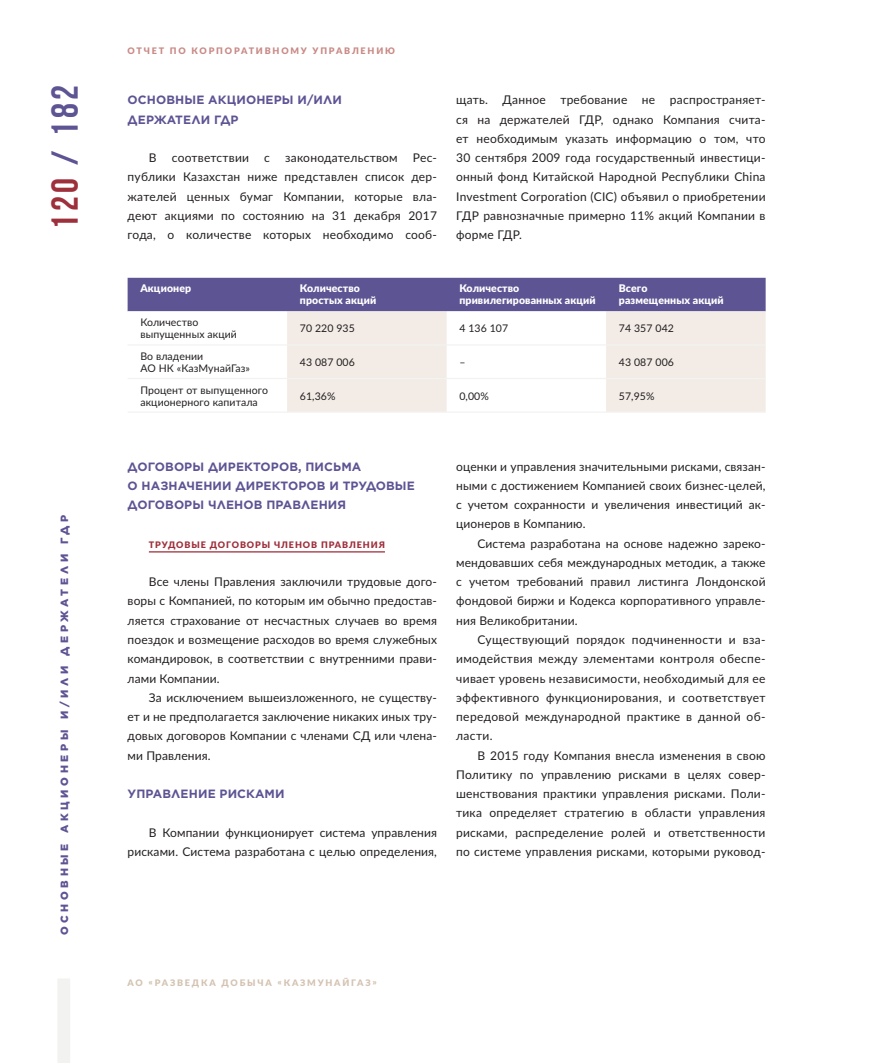
<style>
.page{position:relative;width:872px;height:1063px;background:#fff}
.page>*{position:absolute;margin:0;border:0;box-sizing:border-box;transform-origin:0 0}
.t1{font:700 37.5px "Bebas Neue";letter-spacing:.1em;color:#5d5494}
.Наборный{font:12px/19.4px "Lato";letter-spacing:.01em;color:#231f20;text-align:justify}
.Заголовок_2ур{font:700 12px/19.4px "Gotham";letter-spacing:.01em;color:#5d5494}
.Наборный_табл{font:10.5px/12px "Lato";letter-spacing:.01em;color:#231f20}
.Наборный_табл-2{font:900 10.5px "Lato";letter-spacing:.01em;color:#fff}
.t2{font:900 10.5px "Gotham";letter-spacing:.35em;color:#5d5494}
.Заголовок_3ур{font:900 9px "Lato";letter-spacing:.1em;color:#9e303c}
.t3{font:900 9px "Lato";color:#c98a86}
.t4{font:900 9px "Lato";letter-spacing:.2em;color:#d4c3b2}
.s1{color:#9e303c}
</style>
<div class="page">
<hr style="left:149px;top:551px;width:236px;height:2px;background:#9e303c">
<div style="left:128px;top:278px;width:637px;height:33px;background:#5d5494"></div>
<svg style="left:287px;top:311px;width:478px;height:100px;fill:#f3ece6"></svg>
<hr style="left:128px;top:378px;width:159px;height:1px;background:#f2f3f1">
<hr style="left:287px;top:378px;width:159px;height:1px;background:#f2f3f1">
<hr style="left:446px;top:378px;width:160px;height:1px;background:#f2f3f1">
<hr style="left:606px;top:378px;width:159px;height:1px;background:#f2f3f1">
<hr style="left:128px;top:344px;width:159px;height:2px;background:#f2f3f1">
<hr style="left:287px;top:344px;width:159px;height:2px;background:#f2f3f1">
<hr style="left:446px;top:344px;width:160px;height:2px;background:#f2f3f1">
<hr style="left:606px;top:344px;width:159px;height:2px;background:#f2f3f1">
<hr style="left:128px;top:411px;width:159px;height:2px;background:#f2f3f1">
<hr style="left:287px;top:411px;width:159px;height:2px;background:#f2f3f1">
<hr style="left:446px;top:411px;width:160px;height:2px;background:#f2f3f1">
<hr style="left:606px;top:411px;width:159px;height:2px;background:#f2f3f1">
<div style="left:57px;top:978px;width:13px;height:85px;background:#f2f3f1"></div>
<h1 class="t1" style="left:44px;top:230px;width:147px;rotate:-90deg"><span class="s1">120</span> / 182</h1>
<p class="t2" style="left:57px;top:935px;width:422px;rotate:-90deg">ОСНОВНЫЕ АКЦИОНЕРЫ И/ИЛИ ДЕРЖАТЕЛИ ГДР</p>
<p class="t3" style="left:128px;top:44px;width:51px">Отче т по</p>
<p class="t3" style="left:192px;top:44px;width:9px">корпора</p>
<p class="t3" style="left:249px;top:44px;width:26px">тивному</p>
<p class="t3" style="left:312px;top:44px;width:9px">управлен</p>
<p class="t3" style="left:376px;top:44px;width:18px">ию</p>
<p class="Заголовок_2ур" style="left:128px;top:90px;width:216px">ОСНОВНЫЕ АКЦИОНЕРЫ И/ИЛИ</p>
<p class="Заголовок_2ур" style="left:128px;top:110px;width:112px">ДЕРЖАТЕЛИ ГДР</p>
<p class="Наборный" style="left:149px;top:148px;width:9px">В</p>
<p class="Наборный" style="left:172px;top:148px;width:79px">соответствии</p>
<p class="Наборный" style="left:264px;top:148px;width:7px">с</p>
<p class="Наборный" style="left:285px;top:148px;width:114px">законодательством</p>
<p class="Наборный" style="left:128px;top:148px;width:311px;text-indent:285px">Рес&shy;публики Казахстан ниже представлен список дер&shy;жателей ценных бумаг Компании, которые вла&shy;деют акциями по состоянию на 31 декабря 2017 года, о количестве которых необходимо сооб-</p>
<p class="Наборный_табл-2" style="left:140px;top:281px;width:52px">Акционер</p>
<p class="Наборный_табл-2" style="left:300px;top:281px;width:61px">Количество</p>
<p class="Наборный_табл-2" style="left:300px;top:293px;width:78px">простых акций</p>
<p class="Наборный" style="left:456px;top:90px;width:311px">щать. Данное требование не распространяет&shy;ся на держателей ГДР, однако Компания счита&shy;ет необходимым указать информацию о том, что 30 сентября 2009 года государственный инвестици&shy;онный фонд Китайской Народной Республики China Investment Corporation (CIC) объявил о приобретении ГДР равнозначные примерно 11% акций Компании в форме ГДР.</p>
<p class="Наборный_табл-2" style="left:459px;top:281px;width:61px">Количество</p>
<p class="Наборный_табл-2" style="left:459px;top:293px;width:138px">привилегированных акций</p>
<p class="Наборный_табл-2" style="left:619px;top:281px;width:30px">Всего</p>
<p class="Наборный_табл-2" style="left:619px;top:293px;width:106px">размещенных акций</p>
<p class="Наборный_табл" style="left:140px;top:316px;width:59px">Количество</p>
<p class="Наборный_табл" style="left:140px;top:328px;width:98px">выпущенных акций</p>
<p class="Наборный_табл" style="left:140px;top:350px;width:64px">Во владении</p>
<p class="Наборный_табл" style="left:140px;top:362px;width:111px">АО НК «КазМунайГаз»</p>
<p class="Наборный_табл" style="left:300px;top:322px;width:57px">70 220 935</p>
<p class="Наборный_табл" style="left:459px;top:322px;width:50px">4 136 107</p>
<p class="Наборный_табл" style="left:619px;top:322px;width:57px">74 357 042</p>
<p class="Наборный_табл" style="left:300px;top:356px;width:57px">43 087 006</p>
<p class="Наборный_табл" style="left:459px;top:356px;width:8px">–</p>
<p class="Наборный_табл" style="left:619px;top:356px;width:57px">43 087 006</p>
<p class="Наборный_табл" style="left:140px;top:383px;width:129px">Процент от выпущенного акционерного капитала</p>
<p class="Наборный_табл" style="left:300px;top:389px;width:37px">61,36%</p>
<p class="Наборный_табл" style="left:459px;top:389px;width:31px">0,00%</p>
<p class="Наборный_табл" style="left:619px;top:389px;width:37px">57,95%</p>
<p class="Заголовок_2ур" style="left:128px;top:457px;width:235px">ДОГОВОРЫ ДИРЕКТОРОВ, ПИСЬМА</p>
<p class="Заголовок_2ур" style="left:128px;top:476px;width:289px">О НАЗНАЧЕНИИ ДИРЕКТОРОВ И ТРУДОВЫЕ<br>ДОГОВОРЫ ЧЛЕНОВ ПРАВЛЕНИЯ</p>
<p class="Заголовок_3ур" style="left:149px;top:538px;width:237px">ТРУДОВЫЕ ДОГОВОРЫ ЧЛЕНОВ ПРАВЛЕНИЯ</p>
<p class="Наборный" style="left:128px;top:572px;width:311px;text-indent:21px">Все члены Правления заключили трудовые дого&shy;воры с Компанией, по которым им обычно предостав&shy;ляется страхование от несчастных случаев во время поездок и возмещение расходов во время служебных командировок, в соответствии с внутренними прави&shy;лами Компании.</p>
<p class="Наборный" style="left:128px;top:687px;width:311px;text-indent:21px">За исключением вышеизложенного, не существу&shy;ет и не предполагается заключение никаких иных тру&shy;довых договоров Компании с членами СД или члена&shy;ми Правления.</p>
<p class="Заголовок_2ур" style="left:128px;top:784px;width:158px">УПРАВЛЕНИЕ РИСКАМИ</p>
<p class="Наборный" style="left:128px;top:822px;width:311px;text-align:right">В Компании функционирует система управления рисками. Система разработана с целью определения,</p>
<p class="Наборный" style="left:456px;top:456px;width:311px">оценки и управления значительными рисками, связан&shy;ными с достижением Компанией своих бизнес-целей, с учетом сохранности и увеличения инвестиций ак&shy;ционеров в Компанию.</p>
<p class="Наборный" style="left:456px;top:533px;width:311px;text-indent:21px">Система разработана на основе надежно зареко&shy;мендовавших себя международных методик, а также с учетом требований правил листинга Лондонской фондовой биржи и Кодекса корпоративного управле&shy;ния Великобритании.</p>
<p class="Наборный" style="left:456px;top:629px;width:311px;text-indent:21px">Существующий порядок подчиненности и вза&shy;имодействия между элементами контроля обеспе&shy;чивает уровень независимости, необходимый для ее эффективного функционирования, и соответствует передовой международной практике в данной об&shy;ласти.</p>
<p class="Наборный" style="left:456px;top:745px;width:311px;text-indent:21px">В 2015 году Компания внесла изменения в свою Политику по управлению рисками в целях совер&shy;шенствования практики управления рисками. Поли&shy;тика определяет стратегию в области управления рисками, распределение ролей и ответственности по системе управления рисками, которыми руковод-</p>
<p class="t4" style="left:128px;top:976px;width:251px">АО «РАЗВЕДКА ДОБЫЧА «КАЗМУНАЙГАЗ»</p>
</div>
